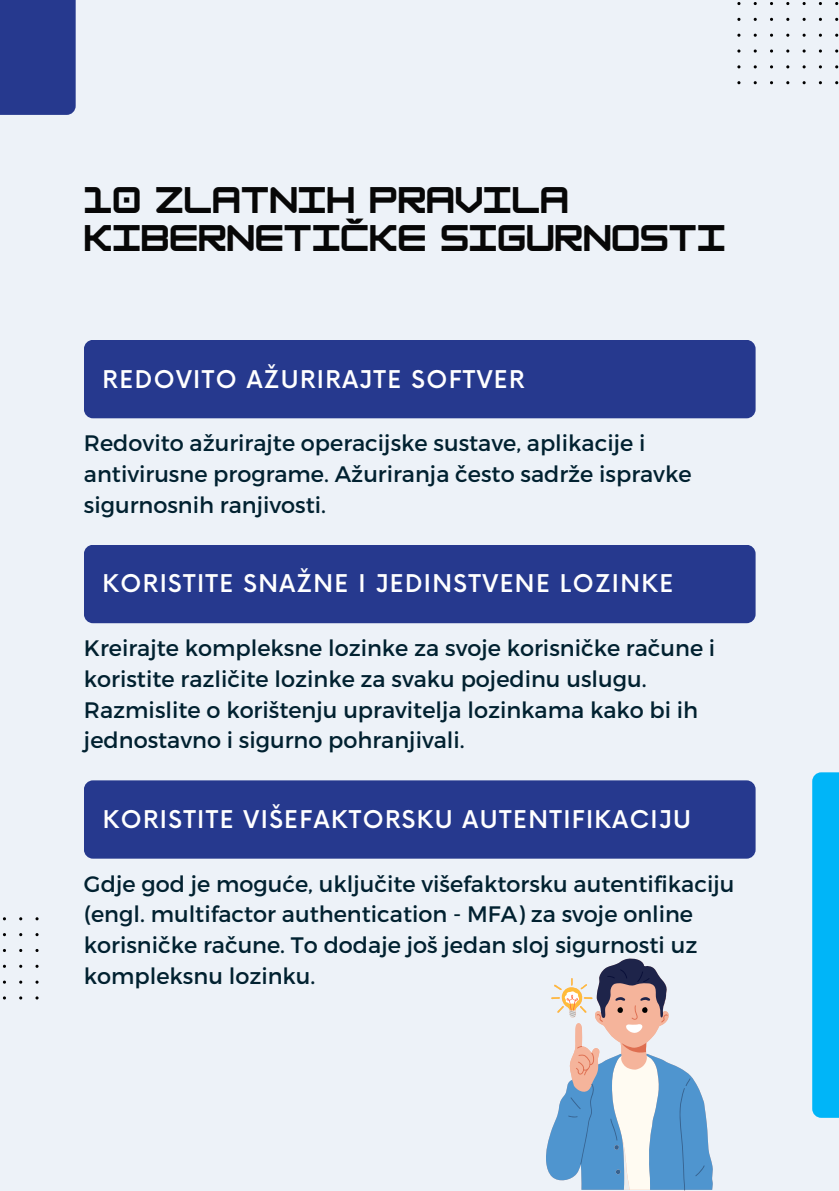
<style>
.page{position:relative;width:839px;height:1191px;background:#fff}
.page>*{position:absolute;margin:0;border:0;box-sizing:border-box;transform-origin:0 0}
.t1{font:700 32.4px "HK Modular";color:#070707}
.t2{font:500 23.8px "Now";letter-spacing:.06em;color:#fff}
.t3{font:22.4px/30.6px "Montserrat";color:#012130}
</style>
<div class="page">
<div style="left:0;top:0;width:838px;height:1191px;background:#edf2f8"></div>
<div style="left:0;top:0;width:76px;height:115px;background:#26398e"></div>
<svg style="left:737px;top:2px;width:101px;height:82px"></svg>
<div style="left:84px;top:340px;width:671px;height:78px;background:#26398e;border-radius:9px"></div>
<div style="left:84px;top:545px;width:671px;height:78px;background:#26398e;border-radius:9px"></div>
<div style="left:812px;top:772px;width:26px;height:346px;background:#00b5f8"></div>
<svg style="left:2px;top:917px;width:37px;height:83px"></svg>
<div style="left:84px;top:780px;width:671px;height:79px;background:#26398e;border-radius:9px"></div>
<svg style="left:546px;top:958px;width:167px;height:232px"></svg>
<p class="t1" style="left:84px;top:181px;width:486px">10 ZLATNIH PRAVILA</p>
<p class="t1" style="left:84px;top:219px;width:643px">KIBERNETIČKE SIGURNOSTI</p>
<p class="t2" style="left:103px;top:366px;width:423px">REDOVITO AŽURIRAJTE SOFTVER</p>
<p class="t3" style="left:84px;top:427px;width:609px">Redovito ažurirajte operacijske sustave, aplikacije i antivirusne programe. Ažuriranja često sadrže ispravke sigurnosnih ranjivosti.</p>
<p class="t2" style="left:103px;top:571px;width:572px">KORISTITE SNAŽNE I JEDINSTVENE LOZINKE</p>
<p class="t3" style="left:84px;top:632px;width:633px">Kreirajte kompleksne lozinke za svoje korisničke račune i koristite različite lozinke za svaku pojedinu uslugu.<br>Razmislite o korištenju upravitelja lozinkama kako bi ih jednostavno i sigurno pohranjivali.</p>
<p class="t2" style="left:103px;top:807px;width:589px">KORISTITE VIŠEFAKTORSKU AUTENTIFIKACIJU</p>
<p class="t3" style="left:84px;top:867px;width:652px">Gdje god je moguće, uključite višefaktorsku autentifikaciju (engl. multifactor authentication - MFA) za svoje online korisničke račune. To dodaje još jedan sloj sigurnosti uz kompleksnu lozinku.</p>
</div>
